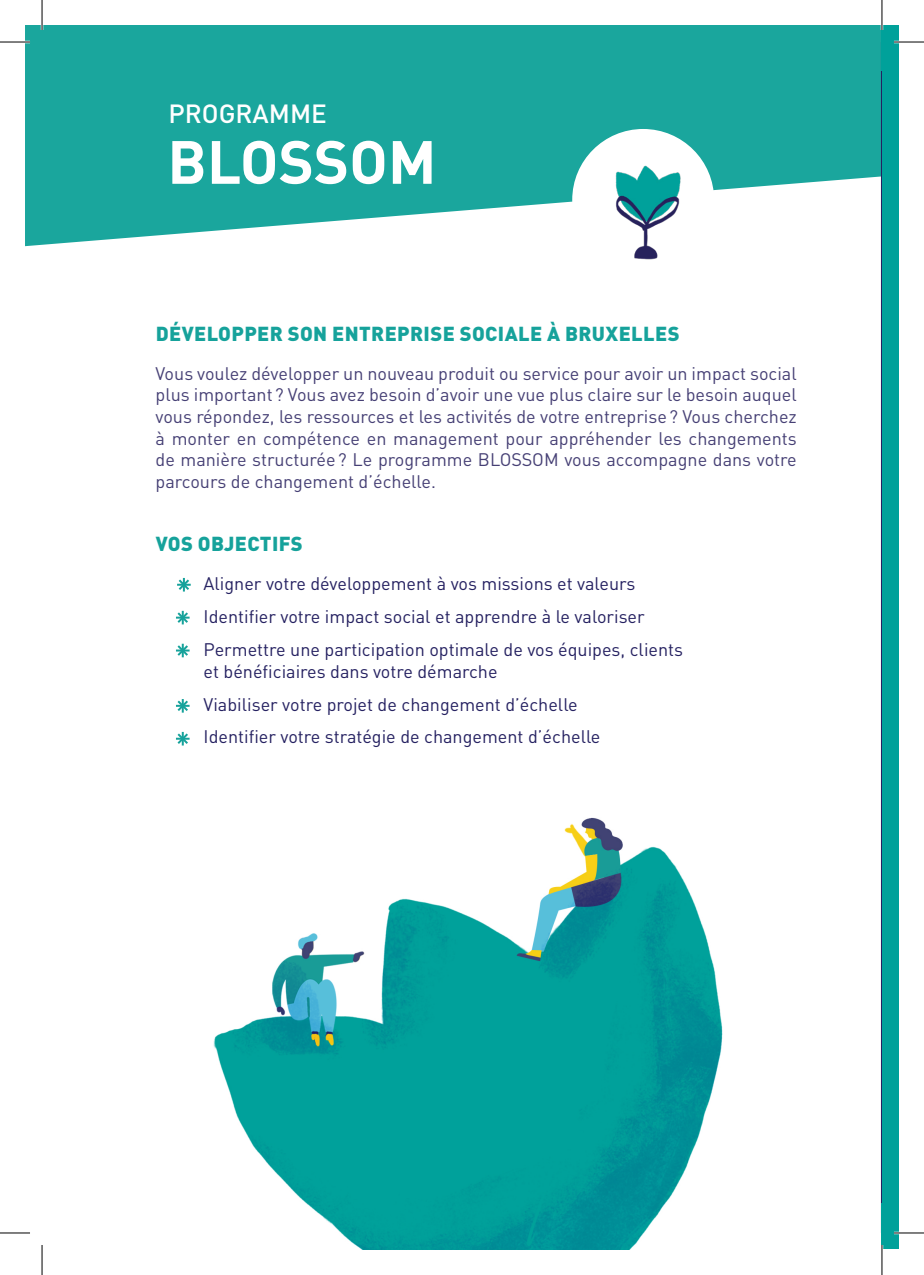
<style>
.page{position:relative;width:924px;height:1275px;background:#fff}
.page>*{position:absolute;margin:0;border:0;box-sizing:border-box;transform-origin:0 0}
.noms_coach{font:700 60px "DINOT";color:#fff}
.txt_courant{font:500 26px "DINOT";color:#fff}
.sous_titre_DIn{font:900 20px "DIN Pro";letter-spacing:.02em;color:#16a29b}
.texte_courant_2{font:18px/21.6px "DINOT";color:#464075;text-align:justify}
.tab{font:18px "DINOT";color:#252161}
</style>
<div class="page">
<svg style="left:25px;top:25px;width:856px;height:221px;background:#37b1a9"></svg>
<hr style="left:880px;top:42px;width:2px;height:1191px;background:#252161">
<div style="left:572px;top:129px;width:141px;height:142px;background:#fff;border-radius:50%"></div>
<div style="left:881px;top:25px;width:17px;height:45px;background:#00a19a"></div>
<div style="left:881px;top:1203px;width:17px;height:45px;background:#00a19a"></div>
<div style="left:881px;top:42px;width:17px;height:1176px;background:#00a19a"></div>
<img style="left:578px;top:159px;width:135px;height:101px">
<img style="left:213px;top:817px;width:510px;height:433px">
<svg style="left:177px;top:577px;width:14px;height:15px"></svg>
<svg style="left:176px;top:610px;width:14px;height:15px"></svg>
<svg style="left:176px;top:643px;width:14px;height:15px"></svg>
<svg style="left:176px;top:699px;width:14px;height:14px"></svg>
<svg style="left:176px;top:731px;width:14px;height:15px"></svg>
<hr style="left:0;top:41px;width:30px;height:2px;background:#fff">
<hr style="left:893px;top:41px;width:30px;height:2px;background:#fff">
<hr style="left:893px;top:1231px;width:30px;height:3px;background:#fff">
<hr style="left:41px;top:0;width:2px;height:30px;background:#fff">
<hr style="left:880px;top:0;width:2px;height:30px;background:#fff">
<hr style="left:0;top:42px;width:30px;height:1px;background:#000">
<hr style="left:893px;top:42px;width:30px;height:1px;background:#000">
<hr style="left:0;top:1232px;width:30px;height:1px;background:#000">
<hr style="left:893px;top:1232px;width:30px;height:1px;background:#000">
<hr style="left:42px;top:0;width:1px;height:30px;background:#000">
<hr style="left:42px;top:1245px;width:1px;height:30px;background:#000">
<hr style="left:881px;top:0;width:1px;height:30px;background:#000">
<hr style="left:881px;top:1245px;width:1px;height:30px;background:#000">
<p class="txt_courant" style="left:168px;top:96px;width:160px">PROGRAMME</p>
<p class="noms_coach" style="left:167px;top:121px;width:270px">BLOSSOM</p>
<p class="sous_titre_DIn" style="left:156px;top:317px;width:525px">DÉVELOPPER SON ENTREPRISE SOCIALE À BRUXELLES</p>
<p class="texte_courant_2" style="left:155px;top:362px;width:642px">Vous voulez développer un nouveau produit ou service pour avoir un impact social plus important ? Vous avez besoin d’avoir une vue plus claire sur le besoin auquel vous répondez, les ressources et les activités de votre entreprise? Vous cherchez à monter en compétence en management pour appréhender les changements de manière structurée? Le programme BLOSSOM vous accompagne dans votre parcours de changement d’échelle.</p>
<p class="sous_titre_DIn" style="left:156px;top:527px;width:148px">VOS OBJECTIFS</p>
<p class="tab" style="left:203px;top:571px;width:433px">Aligner votre développement à vos missions et valeurs</p>
<p class="tab" style="left:203px;top:604px;width:442px">Identifier votre impact social et apprendre à le valoriser</p>
<p class="tab" style="left:203px;top:637px;width:481px">Permettre une participation optimale de vos équipes, clients</p>
<p class="tab" style="left:203px;top:659px;width:295px">et bénéficiaires dans votre démarche</p>
<p class="tab" style="left:203px;top:692px;width:375px">Viabiliser votre projet de changement d’échelle</p>
<p class="tab" style="left:203px;top:724px;width:398px">Identifier votre stratégie de changement d’échelle</p>
</div>
